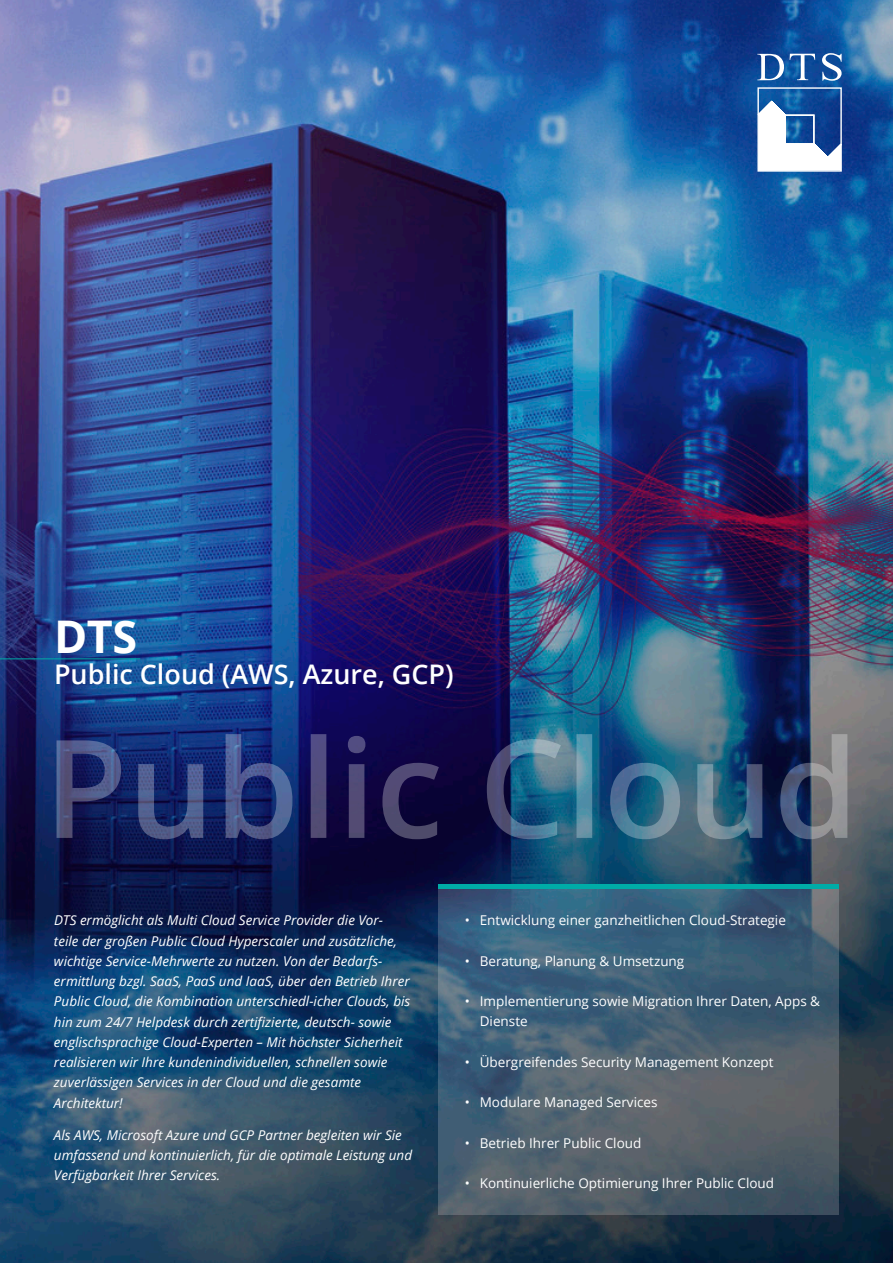
<style>
.page{position:relative;width:893px;height:1263px;background:#fff}
.page>*{position:absolute;margin:0;border:0;box-sizing:border-box;transform-origin:0 0}
.t1{font:700 45px "Open Sans";color:#fff}
.t2{font:600 27px "Open Sans";color:#fff}
.t3{font:italic 13.5px/20.2px "Open Sans";color:#fff}
.t4{font:13.5px "Open Sans";color:#fff}
</style>
<div class="page">
<img style="left:0;top:0;width:893px;height:1263px">
<img style="left:57px;top:734px;width:790px;height:105px">
<div style="left:438px;top:884px;width:401px;height:5px;background:#00aca7"></div>
<svg style="left:438px;top:889px;width:401px;height:325px;background:#475f71"></svg>
<hr style="left:0;top:658px;width:140px;height:1px;background:#00aca7">
<svg style="left:756px;top:87px;width:87px;height:85px"></svg>
<svg style="left:757px;top:54px;width:27px;height:26px"></svg>
<svg style="left:790px;top:54px;width:25px;height:26px"></svg>
<svg style="left:822px;top:53px;width:20px;height:28px"></svg>
<p class="t1" style="left:54px;top:605px;width:85px">DTS</p>
<p class="t2" style="left:54px;top:656px;width:401px">Public Cloud (AWS, Azure, GCP)</p>
<p class="t3" style="left:54px;top:910px;width:358px">DTS ermöglicht als Multi Cloud Service Provider die Vor&shy;teile der großen Public Cloud Hyperscaler und zusätzliche, wichtige Service-Mehrwerte zu nutzen. Von der Bedarfs&shy;ermittlung bzgl. SaaS, PaaS und IaaS, über den Betrieb Ihrer Public Cloud, die Kombination unterschiedl-icher Clouds, bis hin zum 24/7 Helpdesk durch zertifizierte, deutsch- sowie englischsprachige Cloud-Experten – Mit höchster Sicherheit realisieren wir Ihre kundenindividuellen, schnellen sowie zuverlässigen Services in der Cloud und die gesamte Architektur!</p>
<p class="t3" style="left:54px;top:1124px;width:360px">Als AWS, Microsoft Azure und GCP Partner begleiten wir Sie umfassend und kontinuierlich, für die optimale Leistung und<br>Verfügbarkeit Ihrer Services.</p>
<p class="t4" style="left:465px;top:911px;width:323px">• Entwicklung einer ganzheitlichen Cloud-Strategie</p>
<p class="t4" style="left:465px;top:952px;width:221px">• Beratung, Planung &amp; Umsetzung</p>
<p class="t4" style="left:465px;top:992px;width:357px">• Implementierung sowie Migration Ihrer Daten, Apps &amp;</p>
<p class="t4" style="left:480px;top:1012px;width:49px">Dienste</p>
<p class="t4" style="left:465px;top:1052px;width:310px">• Übergreifendes Security Management Konzept</p>
<p class="t4" style="left:465px;top:1093px;width:194px">• Modulare Managed Services</p>
<p class="t4" style="left:465px;top:1133px;width:178px">• Betrieb Ihrer Public Cloud</p>
<p class="t4" style="left:465px;top:1174px;width:311px">• Kontinuierliche Optimierung Ihrer Public Cloud</p>
</div>
